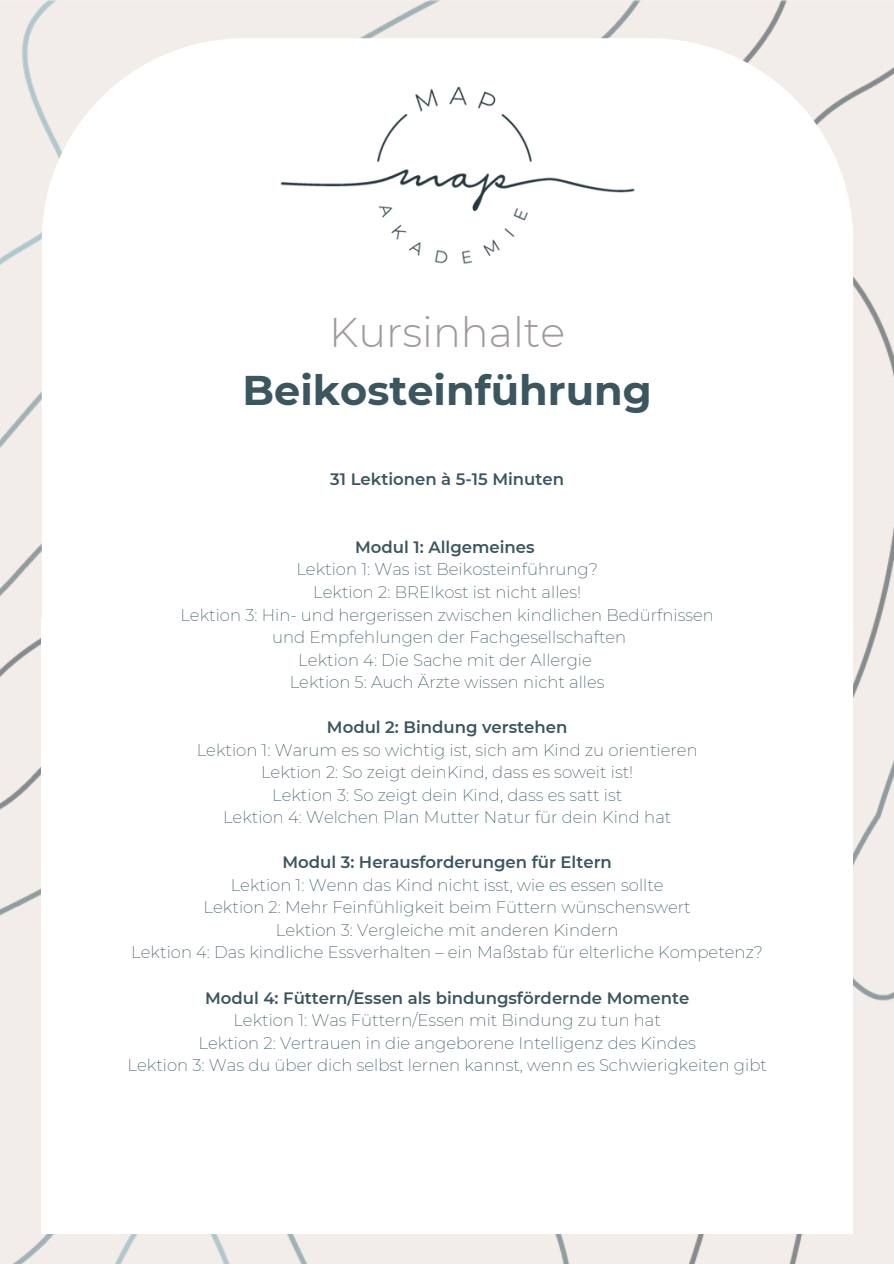
<style>
.page{position:relative;width:894px;height:1264px;background:#fff}
.page>*{position:absolute;margin:0;border:0;box-sizing:border-box;transform-origin:0 0}
.t1{font:700 41.4px "Montserrat";color:#3b565f}
.t2{font:300 41.4px "Montserrat";color:#a19a9b}
.t3{font:200 16.5px "Montserrat";color:#3b565f}
.t4{font:600 16.5px "Montserrat";color:#3b565f}
</style>
<div class="page">
<img style="left:0;top:0;width:893px;height:1263px">
<div style="left:42px;top:38px;width:810px;height:811px;background:#fff;border-radius:203px"></div>
<div style="left:42px;top:618px;width:810px;height:615px;background:#fff"></div>
<img style="left:176px;top:0;width:542px;height:264px">
<p class="t2" style="left:329px;top:307px;width:237px">Kursinhalte</p>
<p class="t1" style="left:242px;top:364px;width:410px">Beikosteinführung</p>
<p class="t4" style="left:330px;top:469px;width:235px">31 Lektionen à 5-15 Minuten</p>
<p class="t4" style="left:355px;top:537px;width:181px">Modul 1: Allgemeines</p>
<p class="t3" style="left:296px;top:559px;width:303px">Lektion 1: Was ist Beikosteinführung?</p>
<p class="t3" style="left:313px;top:582px;width:269px">Lektion 2: BREIkost ist nicht alles!</p>
<p class="t3" style="left:180px;top:604px;width:535px">Lektion 3: Hin- und hergerissen zwischen kindlichen Bedürfnissen</p>
<p class="t3" style="left:272px;top:627px;width:355px">und Empfehlungen der Fachgesellschaften</p>
<p class="t3" style="left:298px;top:649px;width:295px">Lektion 4: Die Sache mit der Allergie</p>
<p class="t3" style="left:289px;top:672px;width:316px">Lektion 5: Auch Ärzte wissen nicht alles</p>
<p class="t4" style="left:327px;top:717px;width:242px">Modul 2: Bindung verstehen</p>
<p class="t3" style="left:197px;top:739px;width:502px">Lektion 1: Warum es so wichtig ist, sich am Kind zu orientieren</p>
<p class="t3" style="left:261px;top:762px;width:374px">Lektion 2: So zeigt deinKind, dass es soweit ist!</p>
<p class="t3" style="left:272px;top:784px;width:351px">Lektion 3: So zeigt dein Kind, dass es satt ist</p>
<p class="t3" style="left:223px;top:807px;width:449px">Lektion 4: Welchen Plan Mutter Natur für dein Kind hat</p>
<p class="t4" style="left:282px;top:852px;width:331px">Modul 3: Herausforderungen für Eltern</p>
<p class="t3" style="left:230px;top:874px;width:434px">Lektion 1: Wenn das Kind nicht isst, wie es essen sollte</p>
<p class="t3" style="left:203px;top:897px;width:488px">Lektion 2: Mehr Feinfühligkeit beim Füttern wünschenswert</p>
<p class="t3" style="left:276px;top:920px;width:344px">Lektion 3: Vergleiche mit anderen Kindern</p>
<p class="t3" style="left:131px;top:942px;width:633px">Lektion 4: Das kindliche Essverhalten – ein Maßstab für elterliche Kompetenz?</p>
<p class="t4" style="left:205px;top:987px;width:485px">Modul 4: Füttern/Essen als bindungsfördernde Momente</p>
<p class="t3" style="left:233px;top:1010px;width:429px">Lektion 1: Was Füttern/Essen mit Bindung zu tun hat</p>
<p class="t3" style="left:198px;top:1032px;width:499px">Lektion 2: Vertrauen in die angeborene Intelligenz des Kindes</p>
<p class="t3" style="left:127px;top:1055px;width:640px">Lektion 3: Was du über dich selbst lernen kannst, wenn es Schwierigkeiten gibt</p>
</div>
